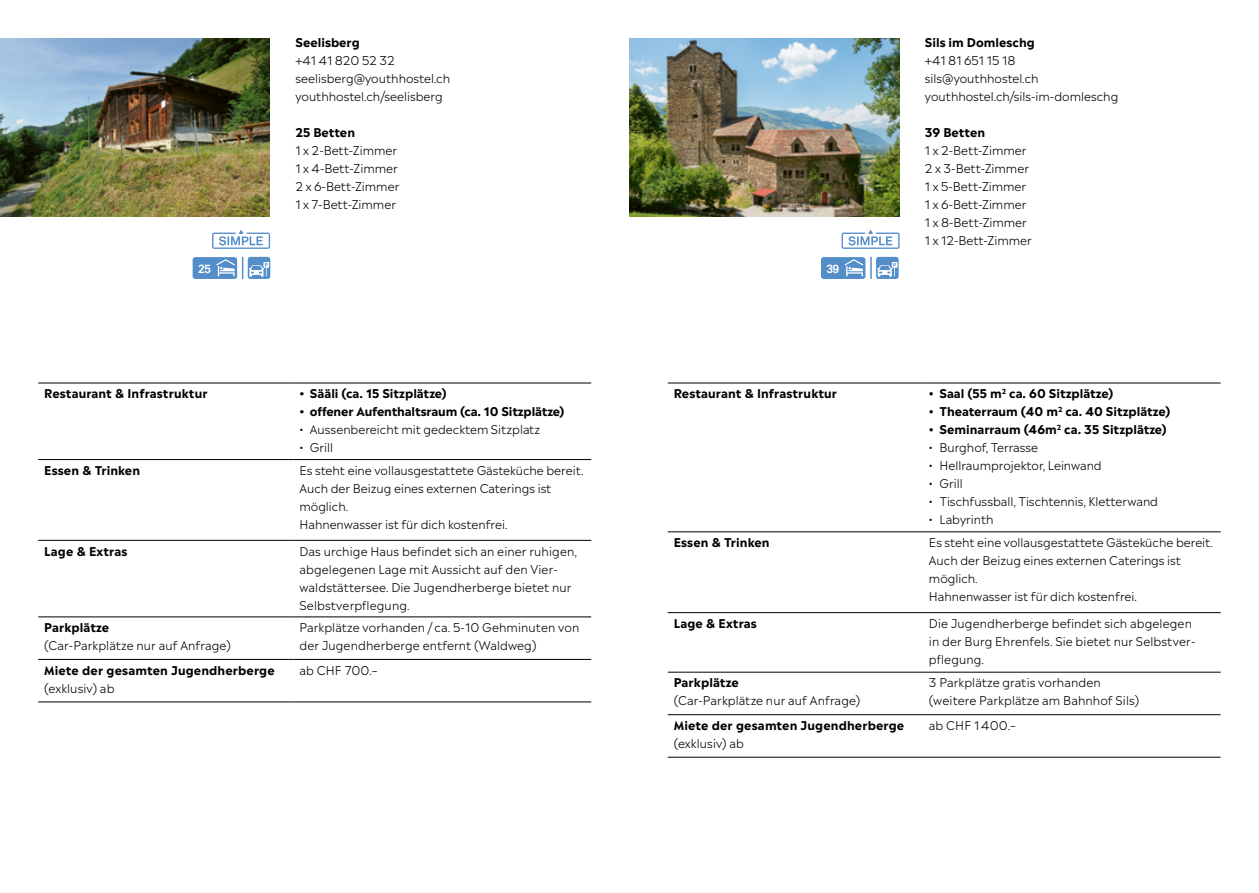
<style>
.page{position:relative;width:1259px;height:893px;background:#fff}
.page>*{position:absolute;margin:0;border:0;box-sizing:border-box;transform-origin:0 0}
.Legende_Light_6_5_P{font:300 12px/18px "Madera";color:#000}
.Legende_Light_6_5_P-2{font:700 12px/18px "Madera";color:#000}
.Lauftext_8pt{font:300 12px "Madera";color:#000}
.Lauftext_8pt-2{font:700 12px "Madera";color:#000}
.t1{font:700 12px "Akkurat";color:#fff}
.s1{font-weight:300}
</style>
<div class="page">
<img style="left:0;top:38px;width:270px;height:178px">
<img style="left:629px;top:38px;width:270px;height:178px">
<hr style="left:38px;top:383px;width:255px;height:1px;background:#000">
<hr style="left:293px;top:383px;width:298px;height:1px;background:#000">
<hr style="left:38px;top:459px;width:255px;height:1px;background:#000">
<hr style="left:293px;top:459px;width:298px;height:1px;background:#000">
<hr style="left:38px;top:540px;width:255px;height:1px;background:#000">
<hr style="left:293px;top:540px;width:298px;height:1px;background:#000">
<hr style="left:38px;top:702px;width:255px;height:1px;background:#000">
<hr style="left:293px;top:702px;width:298px;height:1px;background:#000">
<hr style="left:38px;top:617px;width:255px;height:1px;background:#000">
<hr style="left:293px;top:617px;width:298px;height:1px;background:#000">
<hr style="left:38px;top:659px;width:255px;height:1px;background:#000">
<hr style="left:293px;top:659px;width:298px;height:1px;background:#000">
<hr style="left:668px;top:383px;width:255px;height:1px;background:#000">
<hr style="left:923px;top:383px;width:297px;height:1px;background:#000">
<hr style="left:668px;top:531px;width:255px;height:1px;background:#000">
<hr style="left:923px;top:531px;width:297px;height:1px;background:#000">
<hr style="left:668px;top:612px;width:255px;height:1px;background:#000">
<hr style="left:923px;top:612px;width:297px;height:1px;background:#000">
<hr style="left:668px;top:757px;width:255px;height:1px;background:#000">
<hr style="left:923px;top:757px;width:297px;height:1px;background:#000">
<hr style="left:668px;top:672px;width:255px;height:1px;background:#000">
<hr style="left:923px;top:672px;width:297px;height:1px;background:#000">
<hr style="left:668px;top:714px;width:255px;height:1px;background:#000">
<hr style="left:923px;top:714px;width:297px;height:1px;background:#000">
<svg style="left:212px;top:230px;width:58px;height:19px"></svg>
<div style="left:193px;top:257px;width:44px;height:22px;background:#538ec8;border-radius:3px"></div>
<svg style="left:216px;top:259px;width:19px;height:17px"></svg>
<div style="left:248px;top:257px;width:22px;height:22px;background:#538ec8;border-radius:3px"></div>
<svg style="left:249px;top:262px;width:20px;height:15px"></svg>
<svg style="left:242px;top:257px;width:1px;height:22px"></svg>
<svg style="left:841px;top:230px;width:58px;height:19px"></svg>
<div style="left:821px;top:257px;width:44px;height:22px;background:#538ec8;border-radius:3px"></div>
<svg style="left:844px;top:259px;width:19px;height:17px"></svg>
<div style="left:876px;top:257px;width:22px;height:22px;background:#538ec8;border-radius:3px"></div>
<svg style="left:877px;top:262px;width:20px;height:15px"></svg>
<svg style="left:870px;top:257px;width:1px;height:22px"></svg>
<p class="Lauftext_8pt-2" style="left:295px;top:33px;width:66px">Seelisberg</p>
<p class="Lauftext_8pt" style="left:295px;top:52px;width:101px">+41 41 820 52 32</p>
<p class="Lauftext_8pt" style="left:295px;top:70px;width:156px">seelisberg@youthhostel.ch</p>
<p class="Lauftext_8pt" style="left:295px;top:88px;width:149px">youthhostel.ch/seelisberg</p>
<p class="Lauftext_8pt-2" style="left:295px;top:123px;width:61px">25 Betten</p>
<p class="Lauftext_8pt" style="left:295px;top:142px;width:103px">1 x 2-Bett-Zimmer</p>
<p class="Lauftext_8pt" style="left:295px;top:160px;width:104px">1 x 4-Bett-Zimmer</p>
<p class="Lauftext_8pt" style="left:295px;top:178px;width:105px">2 x 6-Bett-Zimmer</p>
<p class="Lauftext_8pt" style="left:295px;top:196px;width:102px">1 x 7-Bett-Zimmer</p>
<p class="t1" style="left:198px;top:261px;width:15px">25</p>
<p class="t1" style="left:826px;top:261px;width:15px">39</p>
<p class="Lauftext_8pt-2" style="left:925px;top:33px;width:112px">Sils im Domleschg</p>
<p class="Lauftext_8pt" style="left:925px;top:52px;width:92px">+41 81 651 15 18</p>
<p class="Lauftext_8pt" style="left:925px;top:70px;width:115px">sils@youthhostel.ch</p>
<p class="Lauftext_8pt" style="left:925px;top:88px;width:195px">youthhostel.ch/sils-im-domleschg</p>
<p class="Lauftext_8pt-2" style="left:925px;top:123px;width:62px">39 Betten</p>
<p class="Lauftext_8pt" style="left:925px;top:142px;width:103px">1 x 2-Bett-Zimmer</p>
<p class="Lauftext_8pt" style="left:925px;top:160px;width:106px">2 x 3-Bett-Zimmer</p>
<p class="Lauftext_8pt" style="left:925px;top:178px;width:103px">1 x 5-Bett-Zimmer</p>
<p class="Lauftext_8pt" style="left:925px;top:196px;width:103px">1 x 6-Bett-Zimmer</p>
<p class="Lauftext_8pt" style="left:925px;top:214px;width:104px">1 x 8-Bett-Zimmer</p>
<p class="Lauftext_8pt" style="left:925px;top:232px;width:108px">1 x 12-Bett-Zimmer</p>
<p class="Legende_Light_6_5_P-2" style="left:44px;top:384px;width:165px">Restaurant &amp; Infrastruktur</p>
<p class="Legende_Light_6_5_P-2" style="left:299px;top:384px;width:149px">• Sääli (ca. 15 Sitzplätze)</p>
<p class="Legende_Light_6_5_P-2" style="left:299px;top:402px;width:266px">• offener Aufenthaltsraum (ca. 10 Sitzplätze)</p>
<p class="Legende_Light_6_5_P" style="left:299px;top:420px;width:242px">• Aussenbereicht mit gedecktem Sitzplatz</p>
<p class="Legende_Light_6_5_P" style="left:299px;top:438px;width:35px">• Grill</p>
<p class="Legende_Light_6_5_P-2" style="left:44px;top:461px;width:97px">Essen &amp; Trinken</p>
<p class="Legende_Light_6_5_P" style="left:299px;top:461px;width:286px">Es steht eine vollausgestattete Gästeküche bereit.</p>
<p class="Legende_Light_6_5_P" style="left:299px;top:479px;width:253px">Auch der Beizug eines externen Caterings ist möglich.</p>
<p class="Legende_Light_6_5_P" style="left:299px;top:515px;width:209px">Hahnenwasser ist für dich kostenfrei.</p>
<p class="Legende_Light_6_5_P-2" style="left:44px;top:541px;width:85px">Lage &amp; Extras</p>
<p class="Legende_Light_6_5_P" style="left:299px;top:542px;width:279px">Das urchige Haus befindet sich an einer ruhigen, abgelegenen Lage mit Aussicht auf den Vier&shy;waldstättersee. Die Jugendherberge bietet nur Selbstverpflegung.</p>
<p class="Legende_Light_6_5_P-2" style="left:44px;top:618px;width:66px">Parkplätze</p>
<p class="Legende_Light_6_5_P" style="left:44px;top:636px;width:188px">(Car-Parkplätze nur auf Anfrage)</p>
<p class="Legende_Light_6_5_P" style="left:299px;top:618px;width:281px">Parkplätze vorhanden / ca. 5-10 Gehminuten von der Jugendherberge entfernt (Waldweg)</p>
<p class="Legende_Light_6_5_P-2" style="left:44px;top:660px;width:232px">Miete der gesamten Jugendherberge <span class="s1">(exklusiv) ab</span></p>
<p class="Legende_Light_6_5_P" style="left:299px;top:661px;width:79px">ab CHF 700.–</p>
<p class="Legende_Light_6_5_P-2" style="left:674px;top:384px;width:165px">Restaurant &amp; Infrastruktur</p>
<p class="Legende_Light_6_5_P-2" style="left:929px;top:384px;width:186px">• Saal (55 m<sup>2</sup> ca. 60 Sitzplätze)</p>
<p class="Legende_Light_6_5_P-2" style="left:929px;top:402px;width:243px">• Theaterraum (40 m<sup>2</sup> ca. 40 Sitzplätze)</p>
<p class="Legende_Light_6_5_P-2" style="left:929px;top:420px;width:239px">• Seminarraum (46m<sup>2</sup> ca. 35 Sitzplätze)</p>
<p class="Legende_Light_6_5_P" style="left:929px;top:438px;width:111px">• Burghof, Terrasse</p>
<p class="Legende_Light_6_5_P" style="left:929px;top:456px;width:174px">• Hellraumprojektor, Leinwand</p>
<p class="Legende_Light_6_5_P" style="left:929px;top:474px;width:35px">• Grill</p>
<p class="Legende_Light_6_5_P" style="left:929px;top:492px;width:231px">• Tischfussball, Tischtennis, Kletterwand</p>
<p class="Legende_Light_6_5_P" style="left:929px;top:510px;width:66px">• Labyrinth</p>
<p class="Legende_Light_6_5_P-2" style="left:674px;top:533px;width:97px">Essen &amp; Trinken</p>
<p class="Legende_Light_6_5_P" style="left:929px;top:533px;width:286px">Es steht eine vollausgestattete Gästeküche bereit.</p>
<p class="Legende_Light_6_5_P" style="left:929px;top:551px;width:253px">Auch der Beizug eines externen Caterings ist möglich.</p>
<p class="Legende_Light_6_5_P" style="left:929px;top:587px;width:209px">Hahnenwasser ist für dich kostenfrei.</p>
<p class="Legende_Light_6_5_P-2" style="left:674px;top:614px;width:85px">Lage &amp; Extras</p>
<p class="Legende_Light_6_5_P" style="left:929px;top:614px;width:268px">Die Jugendherberge befindet sich abgelegen in der Burg Ehrenfels. Sie bietet nur Selbstver&shy;pflegung.</p>
<p class="Legende_Light_6_5_P-2" style="left:674px;top:673px;width:66px">Parkplätze</p>
<p class="Legende_Light_6_5_P" style="left:674px;top:691px;width:188px">(Car-Parkplätze nur auf Anfrage)</p>
<p class="Legende_Light_6_5_P" style="left:929px;top:673px;width:173px">3 Parkplätze gratis vorhanden</p>
<p class="Legende_Light_6_5_P" style="left:929px;top:691px;width:212px">(weitere Parkplätze am Bahnhof Sils)</p>
<p class="Legende_Light_6_5_P-2" style="left:674px;top:716px;width:232px">Miete der gesamten Jugendherberge <span class="s1">(exklusiv) ab</span></p>
<p class="Legende_Light_6_5_P" style="left:929px;top:716px;width:88px">ab CHF 1 400.–</p>
</div>
